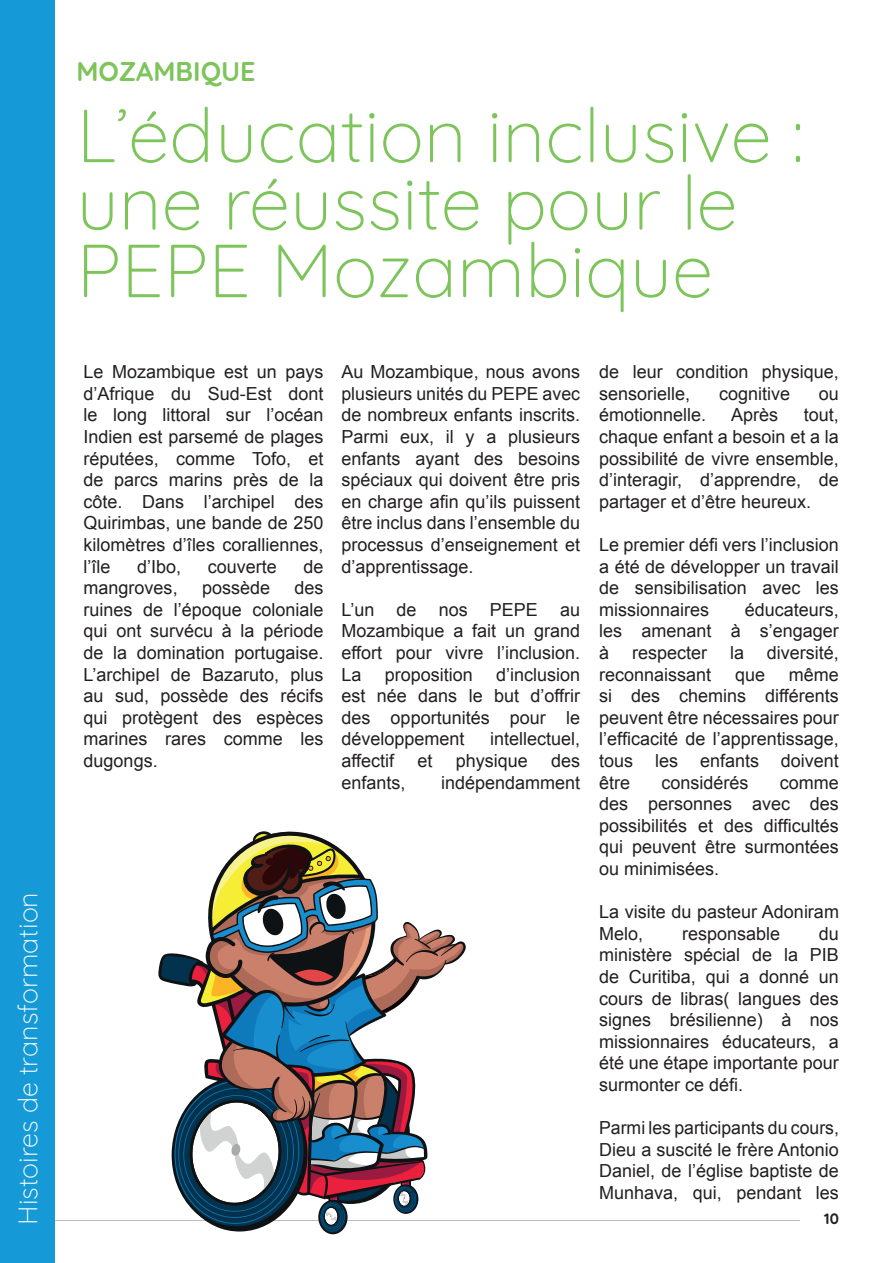
<style>
.page{position:relative;width:893px;height:1263px;background:#fff}
.page>*{position:absolute;margin:0;border:0;box-sizing:border-box;transform-origin:0 0}
.t1{font:300 75px/67.5px "Quicksand";color:#7dc45b}
.t2{font:300 27px "Quicksand";color:#fff}
.t3{font:700 27px "Quicksand";color:#7dc45b}
.t4{font:18px/21.6px "Arial";color:#231f20;text-align:justify}
.t5{font:700 15px "Quicksand";color:#231f20}
</style>
<div class="page">
<hr style="left:53px;top:1220px;width:746px;height:1px;background:#bcbdc0">
<div style="left:0;top:0;width:54px;height:1263px;background:#1599d7"></div>
<svg style="left:158px;top:831px;width:308px;height:403px"></svg>
<h2 class="t2" style="left:7px;top:1225px;width:334px;rotate:-90deg">Histoires de transformation</h2>
<h2 class="t3" style="left:77px;top:49px;width:181px">MOZAMBIQUE</h2>
<h1 class="t1" style="left:77px;top:94px;width:729px">L’éducation inclusive : une réussite pour le<br>PEPE Mozambique</h1>
<p class="t4" style="left:84px;top:361px;width:241px">Le Mozambique est un pays d’Afrique du Sud-Est dont le long littoral sur l’océan Indien est parsemé de plages réputées, comme Tofo, et de parcs marins près de la côte. Dans l’archipel des Quirimbas, une bande de 250 kilomètres d’îles coralliennes, l’île</p>
<p class="t4" style="left:137px;top:556px;width:46px">d’Ibo,</p>
<p class="t4" style="left:208px;top:556px;width:71px">couverte</p>
<p class="t4" style="left:303px;top:556px;width:22px">de</p>
<p class="t4" style="left:84px;top:577px;width:96px">mangroves,</p>
<p class="t4" style="left:202px;top:577px;width:70px">possède</p>
<p class="t4" style="left:84px;top:577px;width:241px;text-indent:211px">des ruines de l’époque coloniale qui ont survécu à la période de la domination portugaise.<br>L’archipel de Bazaruto, plus au sud, possède des récifs qui protègent des espèces marines rares comme les dugongs.</p>
<p class="t4" style="left:341px;top:361px;width:240px">Au Mozambique, nous avons plusieurs unités du PEPE avec de nombreux enfants inscrits.<br>Parmi eux, il y a plusieurs enfants ayant des besoins spéciaux qui doivent être pris en charge afin qu’ils puissent être inclus dans l’ensemble du processus d’enseignement et d’apprentissage.</p>
<p class="t4" style="left:341px;top:599px;width:240px">L’un de nos PEPE au Mozambique a fait un grand effort pour vivre l’inclusion.<br>La</p>
<p class="t4" style="left:341px;top:664px;width:240px;text-indent:155px">d’inclusion est née dans le but d’offrir des opportunités pour le développement</p>
<p class="t4" style="left:385px;top:664px;width:90px">proposition</p>
<p class="t4" style="left:490px;top:728px;width:92px">intellectuel,</p>
<p class="t4" style="left:341px;top:750px;width:54px">affectif</p>
<p class="t4" style="left:417px;top:750px;width:17px">et</p>
<p class="t4" style="left:456px;top:750px;width:74px">physique</p>
<p class="t4" style="left:551px;top:750px;width:31px">des</p>
<p class="t4" style="left:341px;top:772px;width:66px">enfants,</p>
<p class="t4" style="left:441px;top:772px;width:141px">indépendamment</p>
<p class="t4" style="left:599px;top:361px;width:241px">de leur condition physique, sensorielle,</p>
<p class="t4" style="left:719px;top:383px;width:73px">cognitive</p>
<p class="t4" style="left:819px;top:383px;width:22px">ou</p>
<p class="t4" style="left:599px;top:404px;width:109px">émotionnelle.</p>
<p class="t4" style="left:731px;top:404px;width:49px">Après</p>
<p class="t4" style="left:599px;top:404px;width:241px;text-indent:205px">tout, chaque enfant a besoin et a la possibilité de vivre ensemble, d’interagir, d’apprendre, de partager et d’être heureux.</p>
<p class="t4" style="left:599px;top:534px;width:241px">Le premier défi vers l’inclusion a été de développer un travail de sensibilisation avec les missionnaires</p>
<p class="t4" style="left:599px;top:599px;width:241px;text-indent:146px">éducateurs, les amenant à s’engager à</p>
<p class="t4" style="left:632px;top:642px;width:77px">respecter</p>
<p class="t4" style="left:730px;top:642px;width:16px">la</p>
<p class="t4" style="left:767px;top:642px;width:74px">diversité,</p>
<p class="t4" style="left:599px;top:664px;width:114px">reconnaissant</p>
<p class="t4" style="left:735px;top:664px;width:32px">que</p>
<p class="t4" style="left:599px;top:664px;width:241px;text-indent:190px">même si des chemins différents peuvent être nécessaires pour l’efficacité de l’apprentissage, tous les enfants doivent être</p>
<p class="t4" style="left:662px;top:772px;width:89px">considérés</p>
<p class="t4" style="left:599px;top:772px;width:241px;text-indent:181px">comme des personnes avec des possibilités et des difficultés qui peuvent être surmontées ou minimisées.</p>
<p class="t4" style="left:599px;top:901px;width:241px">La visite du pasteur Adoniram<br>Melo,</p>
<p class="t4" style="left:599px;top:923px;width:241px;text-indent:220px">du ministère spécial de la PIB de Curitiba, qui a donné un cours de libras( langues des signes brésilienne) à nos missionnaires éducateurs, a été une étape importante pour surmonter ce défi.</p>
<p class="t4" style="left:599px;top:1117px;width:241px">Parmi les participants du cours, Dieu a suscité le frère Antonio Daniel, de l’église baptiste de Munhava, qui, pendant les</p>
<p class="t5" style="left:824px;top:1206px;width:16px">10</p>
<p class="t4" style="left:682px;top:923px;width:100px">responsable</p>
</div>
